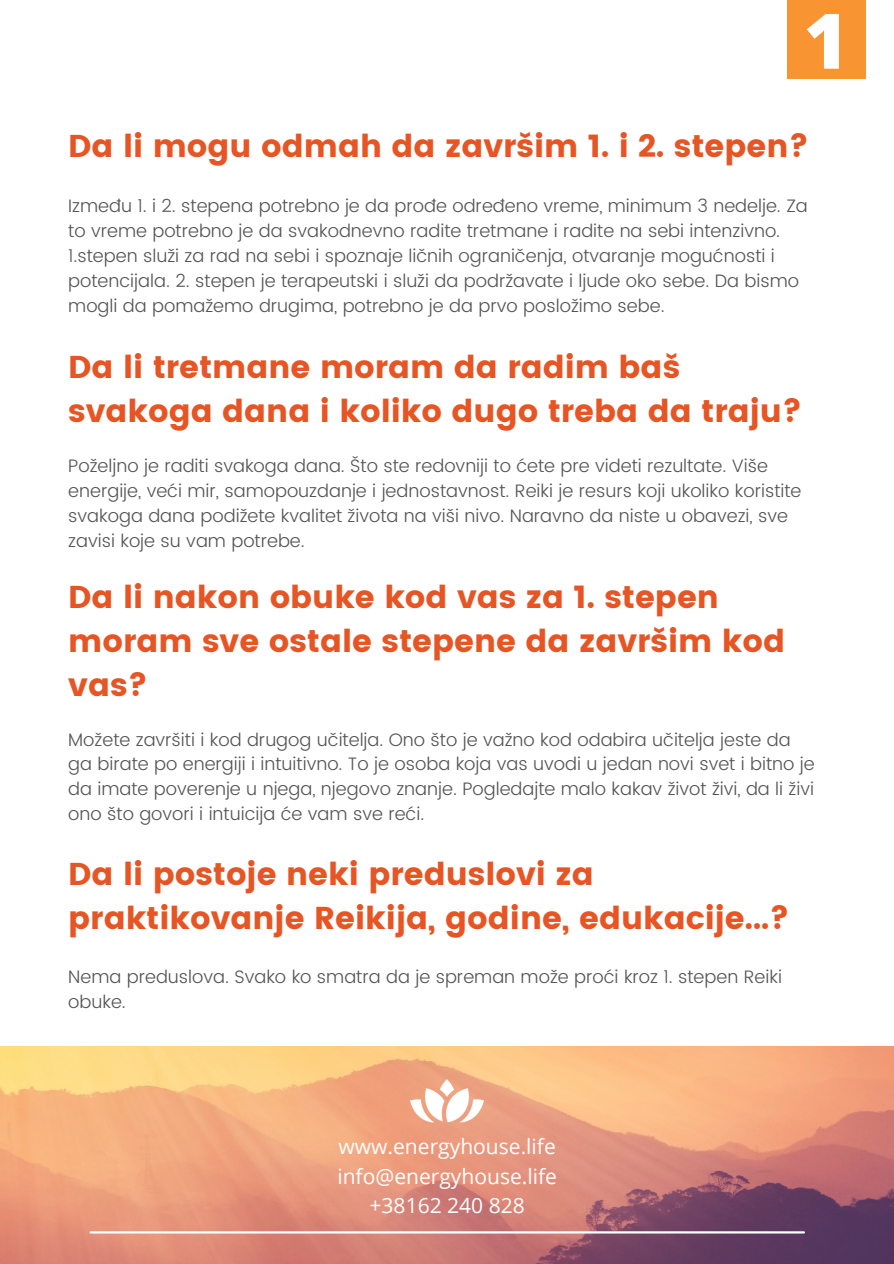
<style>
.page{position:relative;width:894px;height:1264px;background:#fff}
.page>*{position:absolute;margin:0;border:0;box-sizing:border-box;transform-origin:0 0}
.t1{font:800 76.5px "Open Sans";color:#fff}
.t2{font:31.5px/44.1px "Poppins";color:#e65523}
.t3{font:21px "Open Sans";color:#fff}
.t4{font:300 18px/24.8px "Poppins";color:#545454}
</style>
<div class="page">
<img style="left:0;top:1046px;width:893px;height:217px">
<img style="left:410px;top:1079px;width:74px;height:45px">
<hr style="left:90px;top:1231px;width:713px;height:2px;background:#fff">
<div style="left:786px;top:0;width:79px;height:78px;background:#f89431"></div>
<p class="t1" style="left:803px;top:-13px;width:46px">1</p>
<p class="t2" style="left:68px;top:124px;width:742px">Da li mogu odmah da završim 1. i 2. stepen?</p>
<p class="t4" style="left:68px;top:194px;width:740px">Između 1. i 2. stepena potrebno je da prođe određeno vreme, minimum 3 nedelje. Za to vreme potrebno je da svakodnevno radite tretmane i radite na sebi intenzivno.<br>1.stepen služi za rad na sebi i spoznaje ličnih ograničenja, otvaranje mogućnosti i potencijala. 2. stepen je terapeutski i služi da podržavate i ljude oko sebe. Da bismo mogli da pomažemo drugima, potrebno je da prvo posložimo sebe.</p>
<p class="t2" style="left:68px;top:345px;width:735px">Da li tretmane moram da radim baš svakoga dana i koliko dugo treba da traju?</p>
<p class="t4" style="left:68px;top:453px;width:734px">Poželjno je raditi svakoga dana. Što ste redovniji to ćete pre videti rezultate. Više energije, veći mir, samopouzdanje i jednostavnost. Reiki je resurs koji ukoliko koristite svakoga dana podižete kvalitet života na viši nivo. Naravno da niste u obavezi, sve zavisi koje su vam potrebe.</p>
<p class="t2" style="left:68px;top:574px;width:718px">Da li nakon obuke kod vas za 1. stepen moram sve ostale stepene da završim kod vas?</p>
<p class="t4" style="left:68px;top:727px;width:723px">Možete završiti i kod drugog učitelja. Ono što je važno kod odabira učitelja jeste da</p>
<p class="t4" style="left:68px;top:751px;width:747px;text-align:justify">ga birate po energiji i intuitivno. To je osoba koja vas uvodi u jedan novi svet i bitno je da imate poverenje u njega, njegovo znanje. Pogledajte malo kakav život živi, da li živi ono što govori i intuicija će vam sve reći.</p>
<p class="t2" style="left:68px;top:852px;width:722px">Da li postoje neki preduslovi za praktikovanje Reikija, godine, edukacije...?</p>
<p class="t4" style="left:68px;top:964px;width:715px">Nema preduslova. Svako ko smatra da je spreman može proći kroz 1. stepen Reiki</p>
<p class="t4" style="left:68px;top:989px;width:59px">obuke.</p>
<p class="t3" style="left:338px;top:1131px;width:219px">www.energyhouse.life</p>
<p class="t3" style="left:337px;top:1161px;width:221px">info@energyhouse.life</p>
<p class="t3" style="left:369px;top:1190px;width:157px">+38162 240 828</p>
</div>
